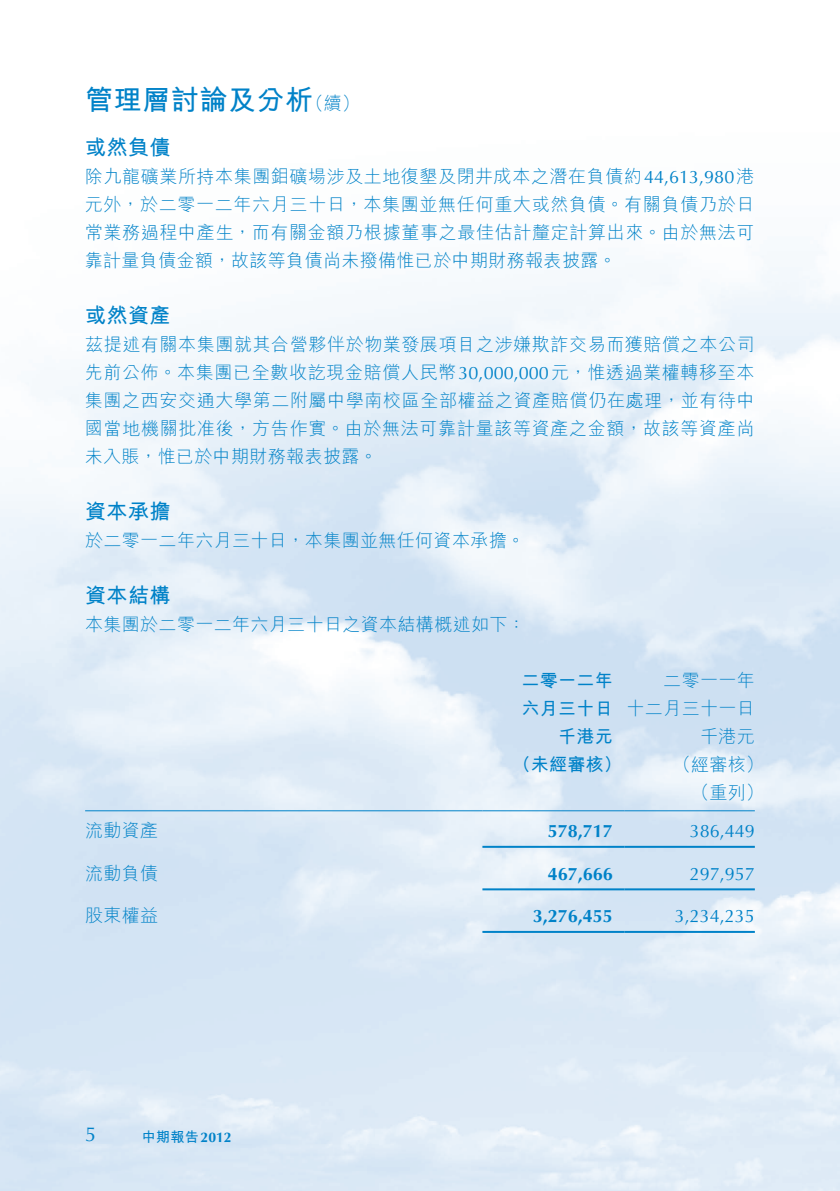
<style>
.page{position:relative;width:840px;height:1191px;background:#fff}
.page>*{position:absolute;margin:0;border:0;box-sizing:border-box;transform-origin:0 0}
.t1{font:700 28px "M Hei HK";letter-spacing:.02em;color:#0082c8}
.t2{font:700 21px "M Hei HK";letter-spacing:.02em;color:#0082c8}
.t3{font:20px "Optima LT Std";color:#0082c8}
.t4{font:300 18px/28px "M Hei HK";letter-spacing:.02em;color:#0082c8;text-align:justify}
.t5{font:18px "Optima LT Std";color:#0082c8}
.t6{font:700 18px "Optima LT Std";color:#0082c8}
.t7{font:700 18px/28px "M Hei HK";letter-spacing:.02em;color:#0082c8}
.t8{font:700 14px "M Hei HK";color:#0082c8}
.s1{font-family:"Optima LT Std";font-weight:400}
.s2{font-family:"Optima LT Std"}
</style>
<div class="page">
<img style="left:0;top:255px;width:839px;height:936px">
<hr style="left:85px;top:810px;width:397px;height:1px;background:#0082c8">
<hr style="left:482px;top:810px;width:142px;height:1px;background:#0082c8">
<hr style="left:624px;top:810px;width:130px;height:1px;background:#0082c8">
<hr style="left:482px;top:846px;width:142px;height:2px;background:#0082c8">
<hr style="left:624px;top:846px;width:130px;height:2px;background:#0082c8">
<hr style="left:482px;top:888px;width:142px;height:2px;background:#0082c8">
<hr style="left:624px;top:888px;width:130px;height:2px;background:#0082c8">
<hr style="left:482px;top:931px;width:142px;height:2px;background:#0082c8">
<hr style="left:624px;top:931px;width:130px;height:2px;background:#0082c8">
<h1 class="t1" style="left:85px;top:79px;width:229px">管理層討論及分析</h1>
<p class="t2" style="left:85px;top:132px;width:87px">或然負債</p>
<p class="t4" style="left:85px;top:162px;width:671px">除九龍礦業所持本集團鉬礦場涉及土地復墾及閉井成本之潛在負債約<span class="s1">44,613,980</span>港元外，於二零一二年六月三十日，本集團並無任何重大或然負債。有關負債乃於日常業務過程中產生，而有關金額乃根據董事之最佳估計釐定計算出來。由於無法可靠計量負債金額，故該等負債尚未撥備惟已於中期財務報表披露。</p>
<p class="t2" style="left:85px;top:300px;width:87px">或然資產</p>
<p class="t4" style="left:85px;top:330px;width:671px">茲提述有關本集團就其合營夥伴於物業發展項目之涉嫌欺詐交易而獲賠償之本公司先前公佈。本集團已全數收訖現金賠償人民幣<span class="s1">30,000,000</span>元，惟透過業權轉移至本集團之西安交通大學第二附屬中學南校區全部權益之資產賠償仍在處理，並有待中國當地機關批准後，方告作實。由於無法可靠計量該等資產之金額，故該等資產尚未入賬，惟已於中期財務報表披露。</p>
<p class="t2" style="left:85px;top:496px;width:87px">資本承擔</p>
<p class="t4" style="left:85px;top:526px;width:441px">於二零一二年六月三十日，本集團並無任何資本承擔。</p>
<p class="t2" style="left:85px;top:580px;width:87px">資本結構</p>
<p class="t4" style="left:85px;top:610px;width:441px">本集團於二零一二年六月三十日之資本結構概述如下：</p>
<p class="t7" style="left:521px;top:665px;width:93px">二零一二年六月三十日</p>
<p class="t4" style="left:626px;top:666px;width:130px;text-align:right">二零一一年<br>十二月三十一日千港元</p>
<p class="t4" style="left:305px;top:89px;width:55px">（續(</p>
<p class="t7" style="left:558px;top:721px;width:56px">千港元</p>
<p class="t4" style="left:85px;top:816px;width:75px">流動資產</p>
<p class="t4" style="left:85px;top:858px;width:75px">流動負債</p>
<p class="t4" style="left:85px;top:901px;width:75px">股東權益</p>
<p class="t3" style="left:85px;top:1122px;width:13px">5</p>
<p class="t8" style="left:142px;top:1126px;width:91px">中期報告<span class="s2">2012</span></p>
<p class="t7" style="left:512px;top:749px;width:111px">（未經審核）</p>
<p class="t4" style="left:672px;top:750px;width:92px">（經審核(</p>
<p class="t6" style="left:547px;top:820px;width:67px">578,717</p>
<p class="t4" style="left:691px;top:778px;width:74px">（重列(</p>
<p class="t5" style="left:689px;top:820px;width:67px">386,449</p>
<p class="t6" style="left:547px;top:863px;width:67px">467,666</p>
<p class="t5" style="left:689px;top:863px;width:67px">297,957</p>
<p class="t6" style="left:532px;top:905px;width:82px">3,276,455</p>
<p class="t5" style="left:674px;top:905px;width:82px">3,234,235</p>
</div>
